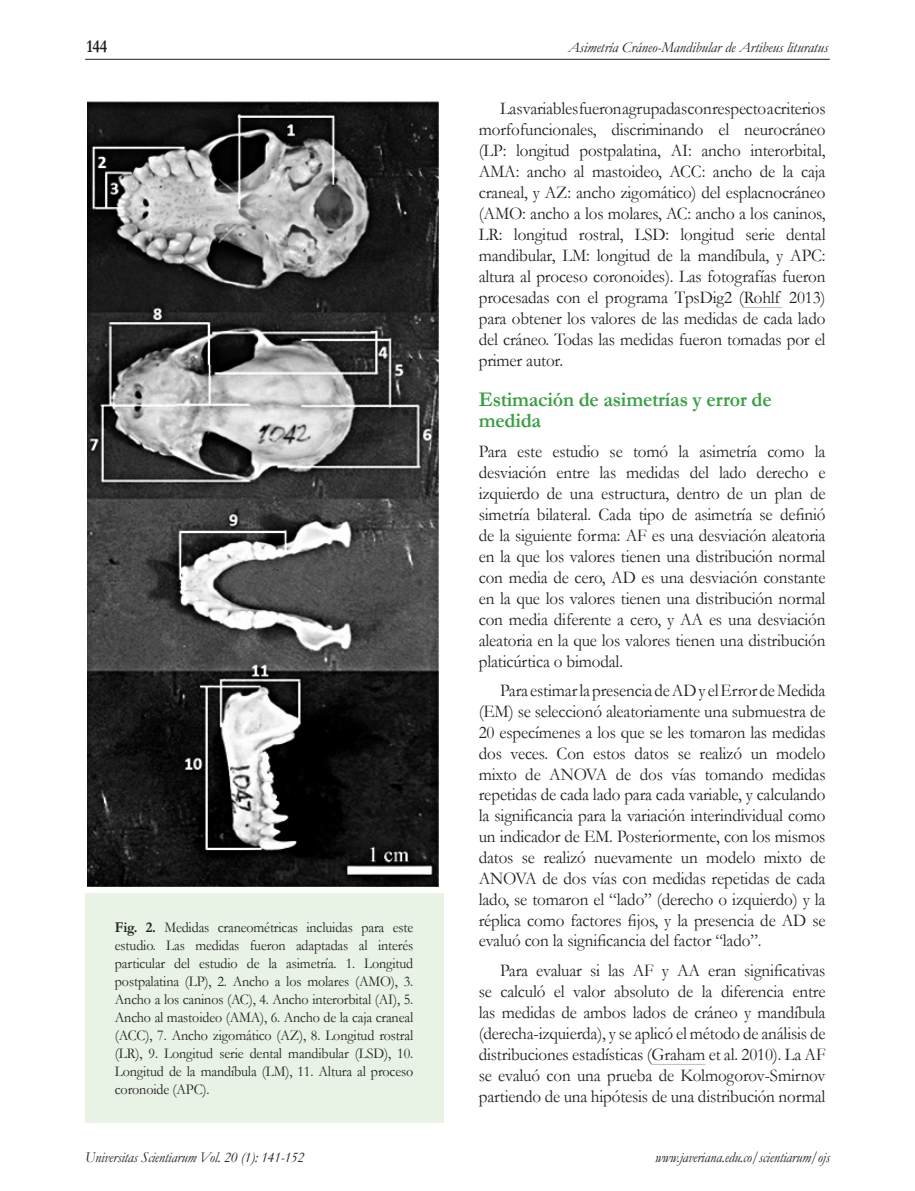
<style>
.page{position:relative;width:915px;height:1191px;background:#fff}
.page>*{position:absolute;margin:0;border:0;box-sizing:border-box;transform-origin:0 0}
.SUBTitulos{font:700 21px/21px "Garamond";letter-spacing:-.01em;color:#399f42;scale:.95 1}
.TEXTOcorrido{font:18px/21px "Garamond";letter-spacing:-.01em;color:#231f20;text-align:justify;scale:.95 1}
.t1{font:700 18px "Garamond";color:#231f20;scale:.9 1}
.TEXTOcorrido-2{font:15px/18px "Garamond";letter-spacing:-.01em;color:#231f20;text-align:justify;scale:.94 1}
.t2{font:italic 15px "Garamond";letter-spacing:-.01em;color:#231f20;scale:.95 1}
.t3{font:italic 15px "Garamond";letter-spacing:-.01em;color:#231f20}
.s1{font-weight:700}
</style>
<div class="page">
<hr style="left:85px;top:59px;width:744px;height:1px;background:#231f20">
<hr style="left:743px;top:307px;width:39px;height:1px;background:#bcbdc0">
<hr style="left:651px;top:1064px;width:54px;height:1px;background:#bcbdc0">
<img style="left:88px;top:102px;width:351px;height:785px">
<div style="left:85px;top:893px;width:358px;height:229px;background:#e8f2e5"></div>
<p class="t1" style="left:87px;top:34px;width:25px">144</p>
<p class="t3" style="left:568px;top:37px;width:261px">Asimetría Cráneo-Mandibular de Artibeus lituratus</p>
<p class="TEXTOcorrido-2" style="left:115px;top:917px;width:319px"><span class="s1">Fig. 2.</span> Medidas craneométricas incluidas para este estudio. Las medidas fueron adaptadas al interés particular del estudio de la asimetría. 1. Longitud postpalatina (LP), 2. Ancho a los molares (AMO), 3.<br>Ancho a los caninos (AC), 4. Ancho interorbital (AI), 5.<br>Ancho al mastoideo (AMA), 6. Ancho de la caja craneal (ACC), 7. Ancho zigomático (AZ), 8. Longitud rostral (LR), 9. Longitud serie dental mandibular (LSD), 10.<br>Longitud de la mandíbula (LM), 11. Altura al proceso coronoide (APC).</p>
<p class="TEXTOcorrido" style="left:478px;top:97px;width:366px;text-indent:21px">Las variables fueron agrupadas con respecto a criterios morfofuncionales, discriminando el neurocráneo (LP: longitud postpalatina, AI: ancho interorbital, AMA: ancho al mastoideo, ACC: ancho de la caja craneal, y AZ: ancho zigomático) del esplacnocráneo (AMO: ancho a los molares, AC: ancho a los caninos, LR: longitud rostral, LSD: longitud serie dental mandibular, LM: longitud de la mandíbula, y APC: altura al proceso coronoides). Las fotografías fueron procesadas con el programa TpsDig2 (Rohlf 2013) para obtener los valores de las medidas de cada lado del cráneo. Todas las medidas fueron tomadas por el primer autor.</p>
<p class="SUBTitulos" style="left:478px;top:389px;width:310px">Estimación de asimetrías y error de medida</p>
<p class="TEXTOcorrido" style="left:478px;top:440px;width:366px">Para este estudio se tomó la asimetría como la desviación entre las medidas del lado derecho e izquierdo de una estructura, dentro de un plan de simetría bilateral. Cada tipo de asimetría se definió de la siguiente forma: AF es una desviación aleatoria en la que los valores tienen una distribución normal con media de cero, AD es una desviación constante en la que los valores tienen una distribución normal con media diferente a cero, y AA es una desviación aleatoria en la que los valores tienen una distribución platicúrtica o bimodal.</p>
<p class="TEXTOcorrido" style="left:478px;top:679px;width:366px;text-indent:21px">Para estimar la presencia de AD y el Error de Medida (EM) se seleccionó aleatoriamente una submuestra de 20 especímenes a los que se les tomaron las medidas dos veces. Con estos datos se realizó un modelo mixto de ANOVA de dos vías tomando medidas repetidas de cada lado para cada variable, y calculando la significancia para la variación interindividual como un indicador de EM. Posteriormente, con los mismos datos se realizó nuevamente un modelo mixto de ANOVA de dos vías con medidas repetidas de cada lado, se tomaron el “lado” (derecho o izquierdo) y la réplica como factores fijos, y la presencia de AD se evaluó con la significancia del factor “lado”.</p>
<p class="TEXTOcorrido" style="left:478px;top:959px;width:366px;text-indent:21px">Para evaluar si las AF y AA eran significativas se calculó el valor absoluto de la diferencia entre las medidas de ambos lados de cráneo y mandíbula (derecha-izquierda), y se aplicó el método de análisis de distribuciones estadísticas (Graham et al. 2010). La AF se evaluó con una prueba de Kolmogorov-Smirnov partiendo de una hipótesis de una distribución normal</p>
<p class="t2" style="left:85px;top:1146px;width:232px">Universitas Scientiarum Vol. 20 (1): 141-152</p>
<p class="t2" style="left:655px;top:1147px;width:185px">www.javeriana.edu.co/scientiarum/ojs</p>
</div>
